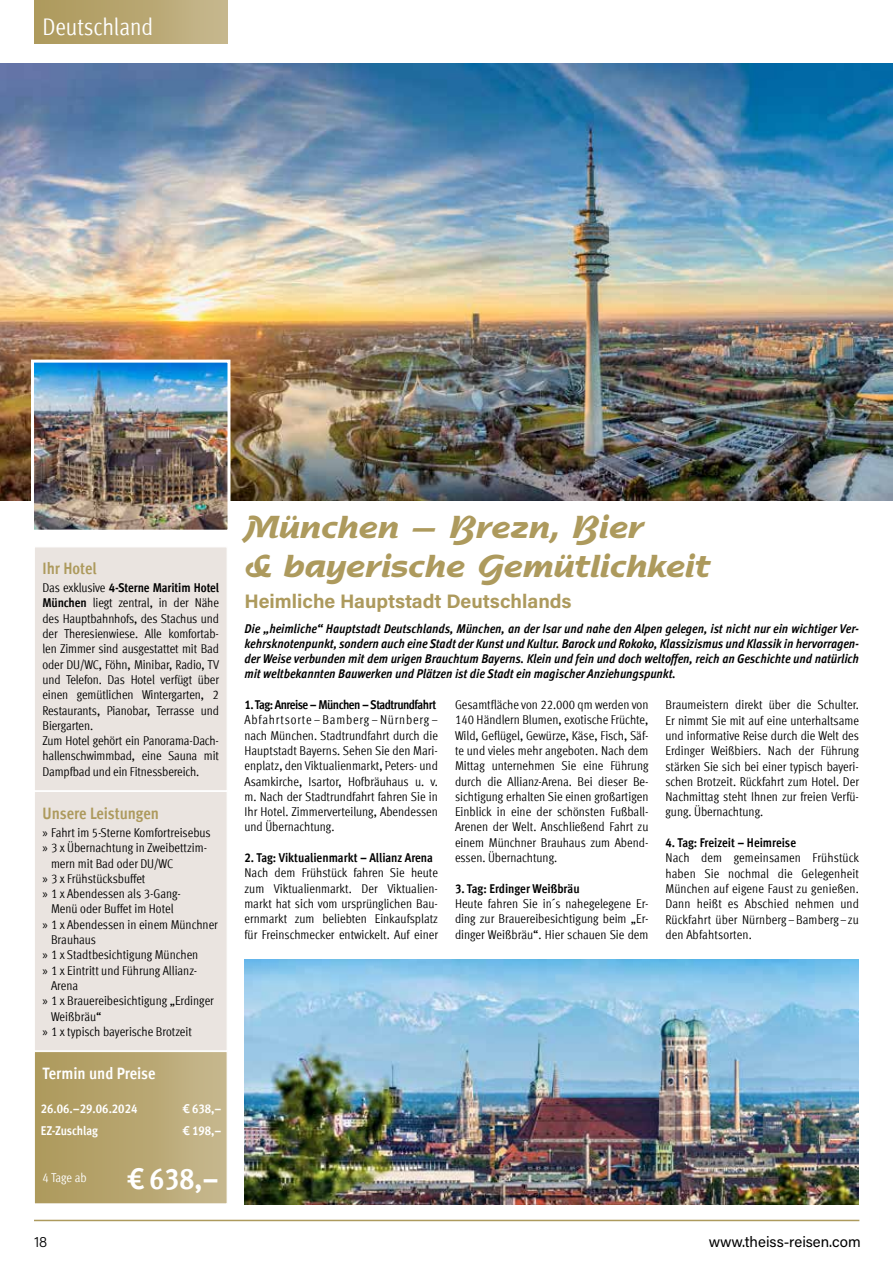
<style>
.page{position:relative;width:893px;height:1263px;background:#fff}
.page>*{position:absolute;margin:0;border:0;box-sizing:border-box;transform-origin:0 0}
.t1{font:700 33px/39.6px "Agfa Nadianne";color:#ad9a5d}
.t2{font:700 condensed 30px "Meta Offc";color:#fff}
.t3{font:condensed 24px "Meta Offc";letter-spacing:-.005em;color:#fff}
.t4{font:700 19.5px "Acumin Pro";color:#ad9a5d}
.t5{font:700 condensed 16.5px "Meta Offc";color:#ad9a5d}
.t6{font:700 condensed 16.5px "Meta Offc";letter-spacing:-.005em;color:#fff}
.t7{font:15px "Acumin Pro";color:#000}
.t8{font:300 15px "Acumin Pro";color:#000}
.t9{font:condensed 12.75px/15.3px "Meta Offc";letter-spacing:-.005em;color:#000;text-align:justify}
.t10{font:italic 700 condensed 12.75px/15.3px "Meta Offc";color:#000;text-align:justify}
.t11{font:700 condensed 12.75px "Meta Offc";letter-spacing:-.005em;color:#000}
.t12{font:700 condensed 12.75px "Meta Offc";color:#fff}
.t13{font:700 condensed 12.75px "Meta Offc";letter-spacing:-.04em;color:#000}
.t14{font:condensed 12.75px "Meta Offc";letter-spacing:-.005em;color:#fff}
.s1{font-weight:700}
.s2{font-family:"Myriad Pro";font-stretch:normal}
</style>
<div class="page">
<img style="left:0;top:64px;width:893px;height:436px">
<img style="left:244px;top:959px;width:615px;height:245px">
<img style="left:30px;top:358px;width:202px;height:172px">
<div style="left:35px;top:547px;width:192px;height:243px;background:#eae4e0"></div>
<div style="left:35px;top:792px;width:192px;height:258px;background:#eae4e0"></div>
<svg style="left:34px;top:1052px;width:193px;height:152px;background:#b9a773"></svg>
<div style="left:34px;top:0;width:193px;height:44px;background:linear-gradient(to right,#ac9859,#c5b68b)"></div>
<hr style="left:34px;top:1220px;width:825px;height:1px;background:#ad9a5d">
<h3 class="t3" style="left:43px;top:13px;width:112px">Deutschland</h3>
<p class="t5" style="left:43px;top:559px;width:56px">Ihr Hotel</p>
<p class="t9" style="left:43px;top:580px;width:178px;text-align:left">Das exklusive <span class="s1">4-Sterne Maritim Hotel München</span> liegt zentral, in der Nähe des Hauptbahnhofs, des Stachus und der Theresienwiese. Alle komfortab&shy;len Zimmer sind ausgestattet mit Bad oder DU/WC, Föhn, Minibar, Radio, TV und Telefon. Das Hotel verfügt über einen gemütlichen Wintergarten, 2<br>Restaurants, Pianobar, Terrasse und Biergarten.<br>Zum Hotel gehört ein Panorama-Dach&shy;hallenschwimmbad, eine Sauna mit Dampfbad und ein Fitnessbereich.</p>
<p class="t5" style="left:43px;top:803px;width:118px">Unsere Leistungen</p>
<p class="t9" style="left:43px;top:825px;width:170px"><span class="s2">»</span> Fahrt im 5-Sterne Komfortreisebus</p>
<p class="t9" style="left:43px;top:840px;width:166px"><span class="s2">»</span> 3 x Übernachtung in Zweibettzim-</p>
<p class="t9" style="left:51px;top:856px;width:124px">mern mit Bad oder DU/WC</p>
<p class="t9" style="left:43px;top:871px;width:105px"><span class="s2">»</span> 3 x Frühstücksbuffet</p>
<p class="t9" style="left:43px;top:886px;width:140px"><span class="s2">»</span> 1 x Abendessen als 3-Gang-</p>
<p class="t9" style="left:51px;top:902px;width:124px">Menü oder Buffet im Hotel</p>
<p class="t9" style="left:43px;top:917px;width:177px"><span class="s2">»</span> 1 x Abendessen in einem Münchner</p>
<p class="t9" style="left:51px;top:932px;width:47px">Brauhaus</p>
<p class="t9" style="left:43px;top:947px;width:157px"><span class="s2">»</span> 1 x Stadtbesichtigung München</p>
<p class="t9" style="left:43px;top:963px;width:156px"><span class="s2">»</span> 1 x Eintritt und Führung Allianz-</p>
<p class="t9" style="left:51px;top:978px;width:29px">Arena</p>
<p class="t9" style="left:43px;top:993px;width:173px"><span class="s2">»</span> 1 x Brauereibesichtigung „Erdinger</p>
<p class="t9" style="left:51px;top:1009px;width:52px">Weißbräu“</p>
<p class="t9" style="left:43px;top:1024px;width:151px"><span class="s2">»</span> 1 x typisch bayerische Brotzeit</p>
<p class="t6" style="left:43px;top:1064px;width:115px">Termin und Preise</p>
<p class="t12" style="left:41px;top:1101px;width:98px">26.06.–29.06.2024</p>
<p class="t12" style="left:183px;top:1101px;width:40px">€ 638,–</p>
<p class="t12" style="left:41px;top:1123px;width:59px">EZ-Zuschlag</p>
<p class="t12" style="left:183px;top:1123px;width:40px">€ 198,–</p>
<p class="t14" style="left:43px;top:1171px;width:46px">4 Tage ab</p>
<h2 class="t2" style="left:128px;top:1161px;width:92px">€ 638,–</h2>
<h1 class="t1" style="left:244px;top:506px;width:468px">München – Brezn, Bier<br>&amp; bayerische Gemütlichkeit</h1>
<h3 class="t4" style="left:244px;top:587px;width:329px">Heimliche Hauptstadt Deutschlands</h3>
<p class="t10" style="left:244px;top:621px;width:616px">Die „heimliche“ Hauptstadt Deutschlands, München, an der Isar und nahe den Alpen gelegen, ist nicht nur ein wichtiger Ver&shy;kehrsknotenpunkt, sondern auch eine Stadt der Kunst und Kultur. Barock und Rokoko, Klassizismus und Klassik in hervorragen&shy;der Weise verbunden mit dem urigen Brauchtum Bayerns. Klein und fein und doch weltoffen, reich an Geschichte und natürlich mit weltbekannten Bauwerken und Plätzen ist die Stadt ein magischer Anziehungspunkt.</p>
<p class="t9" style="left:455px;top:697px;width:195px">Gesamtfläche von 22.000 qm werden von 140 Händlern Blumen, exotische Früchte, Wild, Geflügel, Gewürze, Käse, Fisch, Säf&shy;te und vieles mehr angeboten. Nach dem Mittag unternehmen Sie eine Führung durch die Allianz-Arena. Bei dieser Be&shy;sichtigung erhalten Sie einen großartigen Einblick in eine der schönsten Fußball-Arenen der Welt. Anschließend Fahrt zu einem Münchner Brauhaus zum Abend&shy;essen. Übernachtung.</p>
<p class="t11" style="left:455px;top:881px;width:126px">3. Tag: Erdinger Weißbräu</p>
<p class="t9" style="left:455px;top:896px;width:195px">Heute fahren Sie in´s nahegelegene Er&shy;ding zur Brauereibesichtigung beim „Er&shy;dinger Weißbräu“. Hier schauen Sie dem</p>
<p class="t13" style="left:244px;top:697px;width:193px">1. Tag: Anreise – München – Stadtrundfahrt</p>
<p class="t9" style="left:244px;top:712px;width:195px">Abfahrtsorte–Bamberg–Nürnberg– nach München. Stadtrundfahrt durch die Hauptstadt Bayerns. Sehen Sie den Mari&shy;enplatz, den Viktualienmarkt, Peters- und Asamkirche, Isartor, Hofbräuhaus u. v. m. Nach der Stadtrundfahrt fahren Sie in Ihr Hotel. Zimmerverteilung, Abendessen und Übernachtung.</p>
<p class="t11" style="left:244px;top:850px;width:190px">2. Tag: Viktualienmarkt – Allianz Arena</p>
<p class="t9" style="left:244px;top:865px;width:195px">Nach dem Frühstück fahren Sie heute zum Viktualienmarkt. Der Viktualien&shy;markt hat sich vom ursprünglichen Bau&shy;ernmarkt zum beliebten Einkaufsplatz für Freinschmecker entwickelt. Auf einer</p>
<p class="t9" style="left:665px;top:697px;width:195px">Braumeistern direkt über die Schulter.<br>Er nimmt Sie mit auf eine unterhaltsame und informative Reise durch die Welt des Erdinger Weißbiers. Nach der Führung stärken Sie sich bei einer typisch bayeri&shy;schen Brotzeit. Rückfahrt zum Hotel. Der Nachmittag steht Ihnen zur freien Verfü&shy;gung. Übernachtung.</p>
<p class="t11" style="left:665px;top:835px;width:132px">4. Tag: Freizeit – Heimreise</p>
<p class="t9" style="left:665px;top:850px;width:195px">Nach dem gemeinsamen Frühstück haben Sie nochmal die Gelegenheit München auf eigene Faust zu genießen.<br>Dann heißt es Abschied nehmen und Rückfahrt über Nürnberg–Bamberg–zu den Abfahtsorten.</p>
<p class="t8" style="left:34px;top:1231px;width:15px">18</p>
<p class="t7" style="left:709px;top:1231px;width:153px">www.theiss-reisen.com</p>
</div>
